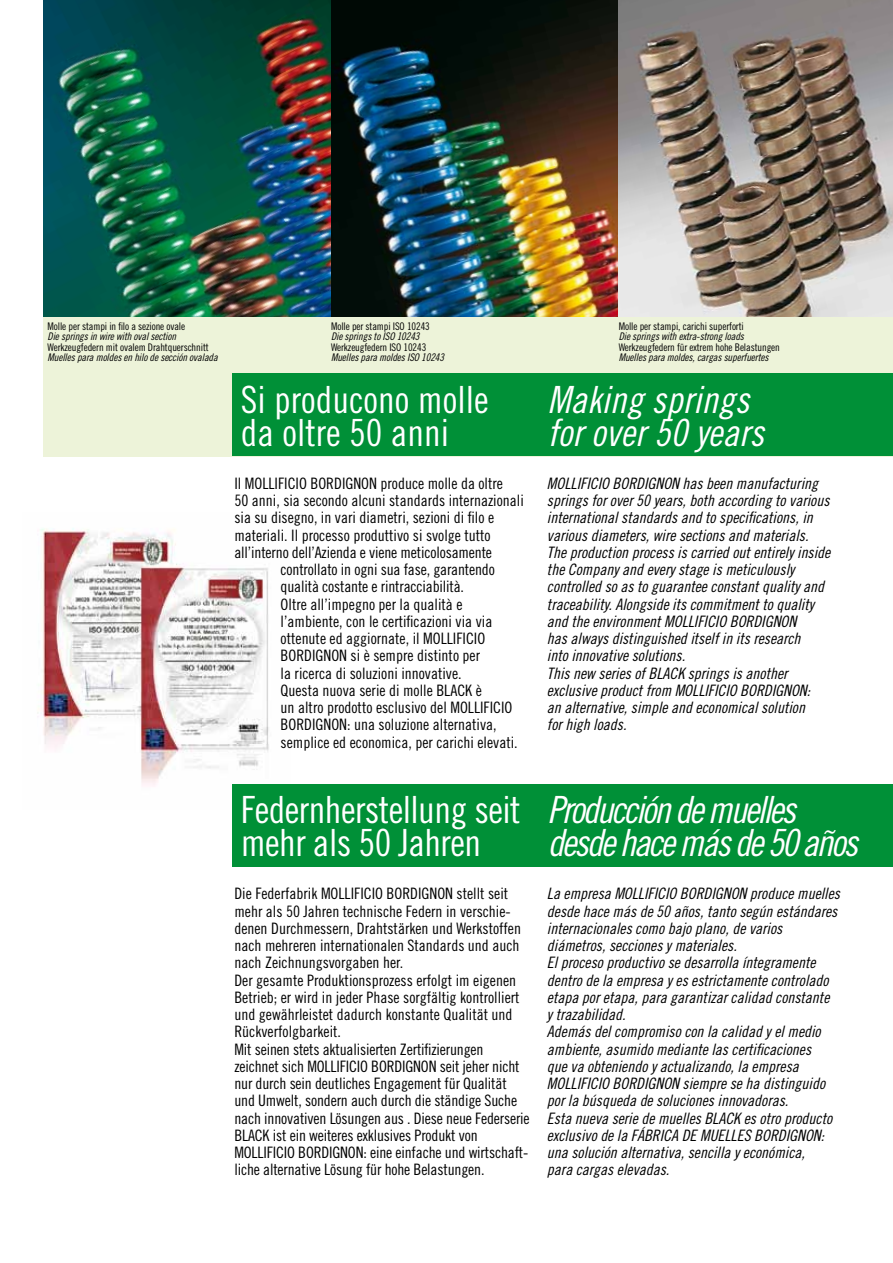
<style>
.page{position:relative;width:893px;height:1263px;background:#fff}
.page>*{position:absolute;margin:0;border:0;box-sizing:border-box;transform-origin:0 0}
.t1{font:37.5px/33px "Trade Gothic Cond Eighteen";letter-spacing:-.015em;color:#fff}
.t2{font:37.5px/33px "Trade Gothic Cond Eighteen Obl";letter-spacing:-.06em;color:#fff}
.t3{font:37.5px/33px "Trade Gothic Cond Eighteen Obl";color:#fff}
.t4{font:15.75px/17.2px "Trade Gothic Cond Eighteen";color:#000}
.t5{font:15.75px/17.2px "Trade Gothic Cond Eighteen Obl";color:#000}
.t6{font:10.5px "Trade Gothic Cond Eighteen";letter-spacing:-.01em;color:#000}
.t7{font:10.5px "Trade Gothic Cond Eighteen Obl";letter-spacing:-.01em;color:#000}
</style>
<div class="page">
<div style="left:44px;top:0;width:849px;height:456px;background:#edf3d9"></div>
<div style="left:232px;top:374px;width:661px;height:82px;background:#009037"></div>
<img style="left:44px;top:0;width:849px;height:317px">
<img style="left:37px;top:528px;width:232px;height:258px">
<div style="left:232px;top:784px;width:661px;height:83px;background:#009037"></div>
<p class="t6" style="left:48px;top:320px;width:139px">Molle per stampi in filo a sezione ovale</p>
<p class="t7" style="left:48px;top:330px;width:130px">Die springs in wire with oval section</p>
<p class="t6" style="left:48px;top:341px;width:163px">Werkzeugfedern mit ovalem Drahtquerschnitt</p>
<p class="t7" style="left:48px;top:351px;width:172px">Muelles para moldes en hilo de sección ovalada</p>
<p class="t6" style="left:331px;top:320px;width:100px">Molle per stampi ISO 10243</p>
<p class="t7" style="left:331px;top:330px;width:90px">Die springs to ISO 10243</p>
<p class="t6" style="left:331px;top:341px;width:97px">Werkzeugfedern ISO 10243</p>
<p class="t7" style="left:331px;top:351px;width:115px">Muelles para moldes ISO 10243</p>
<p class="t6" style="left:619px;top:320px;width:127px">Molle per stampi, carichi superforti</p>
<p class="t7" style="left:619px;top:330px;width:127px">Die springs with extra-strong loads</p>
<p class="t6" style="left:619px;top:341px;width:163px">Werkzeugfedern für extrem hohe Belastungen</p>
<p class="t7" style="left:619px;top:351px;width:151px">Muelles para moldes, cargas superfuertes</p>
<h1 class="t1" style="left:241px;top:383px;width:249px">Si producono molle da oltre 50 anni</h1>
<h1 class="t3" style="left:547px;top:383px;width:218px">Making springs for over 50 years</h1>
<p class="t5" style="left:547px;top:474px;width:285px">MOLLIFICIO BORDIGNON has been manufacturing springs for over 50 years, both according to various international standards and to specifications, in various diameters, wire sections and materials.<br>The production process is carried out entirely inside the Company and every stage is meticulously controlled so as to guarantee constant quality and traceability. Alongside its commitment to quality and the environment MOLLIFICIO BORDIGNON<br>has always distinguished itself in its research<br>into innovative solutions.<br>This new series of BLACK springs is another exclusive product from MOLLIFICIO BORDIGNON:<br>an alternative, simple and economical solution<br>for high loads.</p>
<p class="t4" style="left:234px;top:474px;width:270px">Il MOLLIFICIO BORDIGNON produce molle da oltre</p>
<p class="t4" style="left:234px;top:492px;width:291px">50 anni, sia secondo alcuni standards internazionali</p>
<p class="t4" style="left:234px;top:509px;width:261px">sia su disegno, in vari diametri, sezioni di filo e</p>
<p class="t4" style="left:234px;top:526px;width:258px">materiali. Il processo produttivo si svolge tutto</p>
<p class="t4" style="left:234px;top:543px;width:259px">all’interno dell’Azienda e viene meticolosamente</p>
<p class="t4" style="left:281px;top:561px;width:216px">controllato in ogni sua fase, garantendo</p>
<p class="t4" style="left:281px;top:578px;width:185px">qualità costante e rintracciabilità.</p>
<p class="t4" style="left:281px;top:595px;width:183px">Oltre all’impegno per la qualità e</p>
<p class="t4" style="left:281px;top:612px;width:213px">l’ambiente, con le certificazioni via via</p>
<p class="t4" style="left:281px;top:630px;width:206px">ottenute ed aggiornate, il MOLLIFICIO</p>
<p class="t4" style="left:281px;top:647px;width:201px">BORDIGNON si è sempre distinto per</p>
<p class="t4" style="left:281px;top:664px;width:183px">la ricerca di soluzioni innovative.</p>
<p class="t4" style="left:281px;top:681px;width:203px">Questa nuova serie di molle BLACK è</p>
<p class="t4" style="left:281px;top:699px;width:233px">un altro prodotto esclusivo del MOLLIFICIO</p>
<p class="t4" style="left:281px;top:716px;width:218px">BORDIGNON: una soluzione alternativa,</p>
<p class="t4" style="left:281px;top:733px;width:239px">semplice ed economica, per carichi elevati.</p>
<h1 class="t1" style="left:241px;top:793px;width:281px">Federnherstellung seit mehr als 50 Jahren</h1>
<h1 class="t2" style="left:547px;top:793px;width:312px">Producción de muelles desde hace más de 50 años</h1>
<p class="t4" style="left:234px;top:885px;width:297px">Die Federfabrik MOLLIFICIO BORDIGNON stellt seit mehr als 50 Jahren technische Federn in verschie&shy;denen Durchmessern, Drahtstärken und Werkstoffen nach mehreren internationalen Standards und auch nach Zeichnungsvorgaben her.<br>Der gesamte Produktionsprozess erfolgt im eigenen Betrieb; er wird in jeder Phase sorgfältig kontrolliert und gewährleistet dadurch konstante Qualität und Rückverfolgbarkeit.<br>Mit seinen stets aktualisierten Zertifizierungen zeichnet sich MOLLIFICIO BORDIGNON seit jeher nicht nur durch sein deutliches Engagement für Qualität und Umwelt, sondern auch durch die ständige Suche nach innovativen Lösungen aus . Diese neue Federserie BLACK ist ein weiteres exklusives Produkt von MOLLIFICIO BORDIGNON: eine einfache und wirtschaft&shy;liche alternative Lösung für hohe Belastungen.</p>
<p class="t5" style="left:547px;top:885px;width:295px">La empresa MOLLIFICIO BORDIGNON produce muelles desde hace más de 50 años, tanto según estándares internacionales como bajo plano, de varios diámetros, secciones y materiales.<br>El proceso productivo se desarrolla íntegramente dentro de la empresa y es estrictamente controlado etapa por etapa, para garantizar calidad constante<br>y trazabilidad.<br>Además del compromiso con la calidad y el medio ambiente, asumido mediante las certificaciones<br>que va obteniendo y actualizando, la empresa MOLLIFICIO BORDIGNON siempre se ha distinguido por la búsqueda de soluciones innovadoras.<br>Esta nueva serie de muelles BLACK es otro producto exclusivo de la FÁBRICA DE MUELLES BORDIGNON: una solución alternativa, sencilla y económica,<br>para cargas elevadas.</p>
</div>
